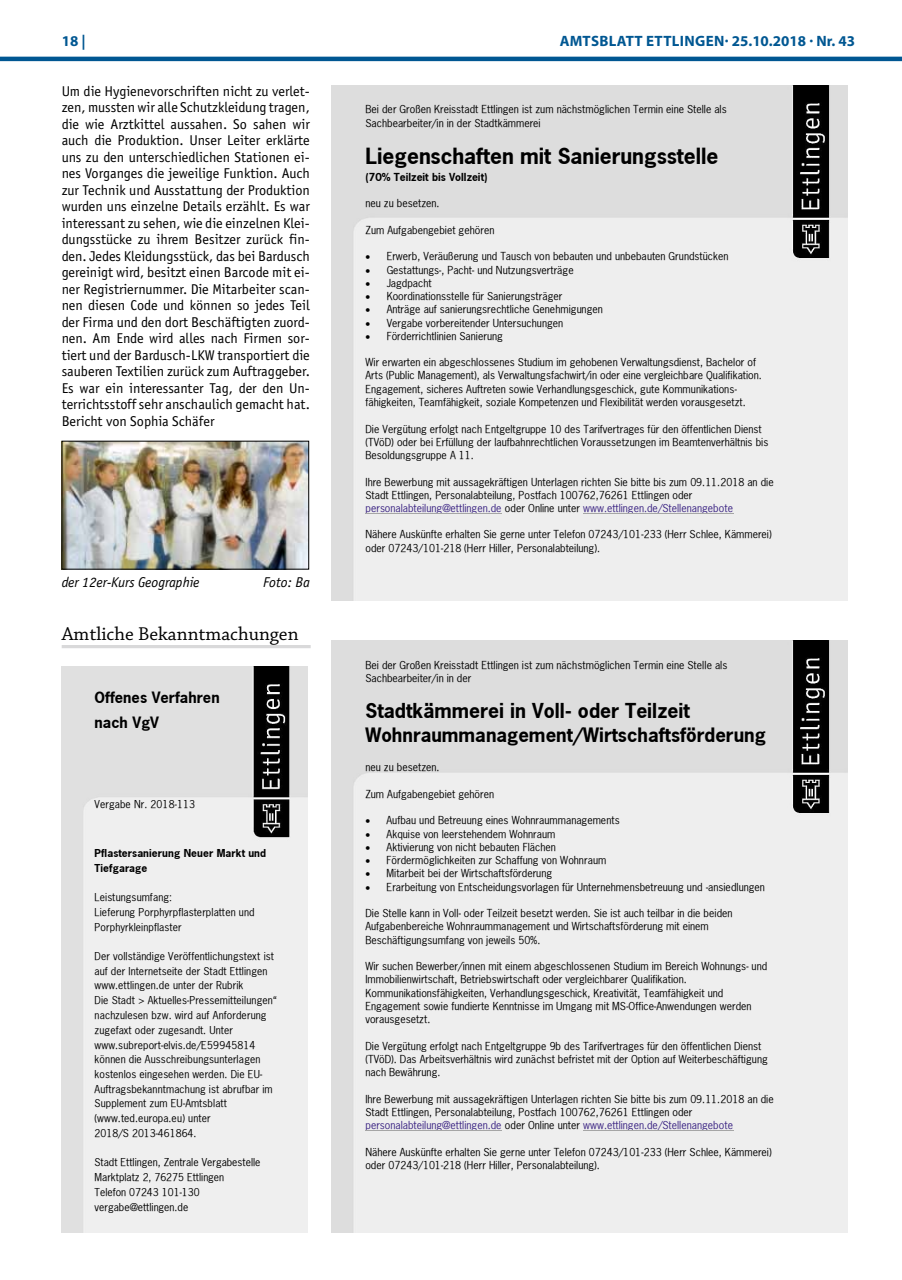
<style>
.page{position:relative;width:902px;height:1280px;background:#fff}
.page>*{position:absolute;margin:0;border:0;box-sizing:border-box;transform-origin:0 0}
.t1{font:700 20.85px "News Gothic";color:#000}
.t2{font:19.5px "Chaparral Pro";color:#000}
.t3{font:700 19.35px "News Gothic";color:#000}
.t4{font:700 18.6px "News Gothic";color:#000}
.t5{font:700 15px "Myriad Pro";letter-spacing:.02em;color:#005792}
.t6{font:700 14.7px/24.9px "News Gothic";letter-spacing:.005em;color:#000}
.t7{font:14.25px/16.5px "Officina Sans";color:#000;text-align:justify}
.t8{font:italic 14.25px "Officina Sans";color:#000}
.t9{font:10.35px/13.2px "News Gothic";letter-spacing:.005em;color:#000}
.t10{font:700 10.35px "News Gothic";color:#000}
.t11{font:10.2px/14.7px "News Gothic";letter-spacing:.005em;color:#000}
.t12{font:700 10.2px/14.9px "News Gothic";letter-spacing:.01em;color:#000}
.s1{color:#3b2483}
</style>
<div class="page">
<hr style="left:0;top:57px;width:901px;height:4px;background:#005792">
<img style="left:64px;top:443px;width:243px;height:124px">
<div style="left:62px;top:441px;width:247px;height:128px;border:1px solid #000"></div>
<hr style="left:62px;top:645px;width:248px;height:3px;background:#d9d9da">
<img style="left:331px;top:86px;width:516px;height:514px">
<hr style="left:365px;top:513px;width:137px;height:1px;background:#a6a6a6">
<hr style="left:583px;top:513px;width:150px;height:1px;background:#a6a6a6">
<img style="left:331px;top:641px;width:516px;height:592px">
<hr style="left:365px;top:1130px;width:137px;height:1px;background:#a6a6a6">
<hr style="left:583px;top:1130px;width:150px;height:1px;background:#a6a6a6">
<img style="left:61px;top:667px;width:247px;height:565px">
<h3 class="t5" style="left:62px;top:31px;width:25px">18 |</h3>
<h3 class="t5" style="left:559px;top:31px;width:297px">AMTSBLATT ETTLINGEN· 25.10.2018 · NR. 43</h3>
<p class="t7" style="left:62px;top:83px;width:250px">Um die Hygienevorschriften nicht zu verlet&shy;zen, mussten wir alle Schutzkleidung tragen, die wie Arztkittel aussahen. So sahen wir auch die Produktion. Unser Leiter erklärte uns zu den unterschiedlichen Stationen ei&shy;nes Vorganges die jeweilige Funktion. Auch zur Technik und Ausstattung der Produktion wurden uns einzelne Details erzählt. Es war interessant zu sehen, wie die einzelnen Klei&shy;dungsstücke zu ihrem Besitzer zurück fin&shy;den. Jedes Kleidungsstück, das bei Bardusch gereinigt wird, besitzt einen Barcode mit ei&shy;ner Registriernummer. Die Mitarbeiter scan&shy;nen diesen Code und können so jedes Teil der Firma und den dort Beschäftigten zuord&shy;nen. Am Ende wird alles nach Firmen sor&shy;tiert und der Bardusch-LKW transportiert die sauberen Textilien zurück zum Auftraggeber.<br>Es war ein interessanter Tag, der den Un&shy;terrichtsstoff sehr anschaulich gemacht hat.<br>Bericht von Sophia Schäfer</p>
<p class="t9" style="left:365px;top:103px;width:363px">Bei der Großen Kreisstadt Ettlingen ist zum nächstmöglichen Termin eine Stelle als<br>Sachbearbeiter/in in der Stadtkämmerei</p>
<h1 class="t1" style="left:365px;top:143px;width:354px">Liegenschaften mit Sanierungsstelle</h1>
<p class="t10" style="left:365px;top:170px;width:124px">(70% Teilzeit bis Vollzeit)</p>
<p class="t9" style="left:365px;top:197px;width:76px">neu zu besetzen.</p>
<p class="t9" style="left:365px;top:223px;width:130px">Zum Aufgabengebiet gehören</p>
<p class="t9" style="left:365px;top:250px;width:364px">• Erwerb, Veräußerung und Tausch von bebauten und unbebauten Grundstücken</p>
<p class="t9" style="left:365px;top:263px;width:210px">• Gestattungs-, Pacht- und Nutzungsverträge</p>
<p class="t9" style="left:365px;top:276px;width:68px">• Jagdpacht</p>
<p class="t9" style="left:365px;top:289px;width:198px">• Koordinationsstelle für Sanierungsträger</p>
<p class="t9" style="left:365px;top:303px;width:239px">• Anträge auf sanierungsrechtliche Genehmigungen</p>
<p class="t9" style="left:365px;top:316px;width:199px">• Vergabe vorbereitender Untersuchungen</p>
<p class="t9" style="left:365px;top:329px;width:139px">• Förderrichtlinien Sanierung</p>
<p class="t9" style="left:365px;top:356px;width:398px">Wir erwarten ein abgeschlossenes Studium im gehobenen Verwaltungsdienst, Bachelor of Arts (Public Management), als Verwaltungsfachwirt/in oder eine vergleichbare Qualifikation.<br>Engagement, sicheres Auftreten sowie Verhandlungsgeschick, gute Kommunikations&shy;fähigkeiten, Teamfähigkeit, soziale Kompetenzen und Flexibilität werden vorausgesetzt.</p>
<p class="t9" style="left:365px;top:422px;width:404px">Die Vergütung erfolgt nach Entgeltgruppe 10 des Tarifvertrages für den öffentlichen Dienst (TVöD) oder bei Erfüllung der laufbahnrechtlichen Voraussetzungen im Beamtenverhältnis bis<br>Besoldungsgruppe A 11.</p>
<p class="t9" style="left:365px;top:475px;width:409px">Ihre Bewerbung mit aussagekräftigen Unterlagen richten Sie bitte bis zum 09.11.2018 an die<br>Stadt Ettlingen, Personalabteilung, Postfach 100762,76261 Ettlingen oder <span class="s1">personalabteilung@ettlingen.de</span> oder Online unter <span class="s1">www.ettlingen.de/Stellenangebote</span></p>
<p class="t9" style="left:365px;top:528px;width:408px">Nähere Auskünfte erhalten Sie gerne unter Telefon 07243/101-233 (Herr Schlee, Kämmerei) oder 07243/101-218 (Herr Hiller, Personalabteilung).</p>
<h3 class="t8" style="left:62px;top:574px;width:139px">der 12er-Kurs Geographie</h3>
<h3 class="t8" style="left:263px;top:574px;width:48px">Foto: Ba</h3>
<h2 class="t2" style="left:62px;top:623px;width:238px">Amtliche Bekanntmachungen</h2>
<h3 class="t6" style="left:95px;top:685px;width:126px">Offenes Verfahren nach VgV</h3>
<p class="t11" style="left:95px;top:797px;width:102px">Vergabe Nr. 2018-113</p>
<p class="t12" style="left:95px;top:845px;width:173px">Pflastersanierung Neuer Markt und<br>Tiefgarage</p>
<p class="t11" style="left:95px;top:890px;width:161px">Leistungsumfang:<br>Lieferung Porphyrpflasterplatten und<br>Porphyrkleinpflaster</p>
<p class="t11" style="left:95px;top:949px;width:183px">Der vollständige Veröffentlichungstext ist auf der Internetseite der Stadt Ettlingen www.ettlingen.de unter der Rubrik<br>Die Stadt &gt; Aktuelles-Pressemitteilungen“ nachzulesen bzw. wird auf Anforderung zugefaxt oder zugesandt. Unter www.subreport-elvis.de/E59945814 können die Ausschreibungsunterlagen kostenlos eingesehen werden. Die EU-Auftragsbekanntmachung ist abrufbar im Supplement zum EU-Amtsblatt (www.ted.europa.eu) unter<br>2018/S 2013-461864.</p>
<p class="t11" style="left:95px;top:1155px;width:167px">Stadt Ettlingen, Zentrale Vergabestelle<br>Marktplatz 2, 76275 Ettlingen<br>Telefon 07243 101-130 vergabe@ettlingen.de</p>
<p class="t9" style="left:365px;top:658px;width:363px">Bei der Großen Kreisstadt Ettlingen ist zum nächstmöglichen Termin eine Stelle als<br>Sachbearbeiter/in in der</p>
<h3 class="t3" style="left:365px;top:698px;width:326px">Stadtkämmerei in Voll- oder Teilzeit</h3>
<h3 class="t4" style="left:365px;top:723px;width:402px">Wohnraummanagement/Wirtschaftsförderung</h3>
<p class="t9" style="left:365px;top:761px;width:76px">neu zu besetzen.</p>
<p class="t9" style="left:365px;top:787px;width:130px">Zum Aufgabengebiet gehören</p>
<p class="t9" style="left:365px;top:814px;width:256px">• Aufbau und Betreuung eines Wohnraummanagements</p>
<p class="t9" style="left:365px;top:827px;width:191px">• Akquise von leerstehendem Wohnraum</p>
<p class="t9" style="left:365px;top:840px;width:192px">• Aktivierung von nicht bebauten Flächen</p>
<p class="t9" style="left:365px;top:853px;width:242px">• Fördermöglichkeiten zur Schaffung von Wohnraum</p>
<p class="t9" style="left:365px;top:867px;width:188px">• Mitarbeit bei der Wirtschaftsförderung</p>
<p class="t9" style="left:365px;top:880px;width:401px">• Erarbeitung von Entscheidungsvorlagen für Unternehmensbetreuung und -ansiedlungen</p>
<p class="t9" style="left:365px;top:906px;width:368px">Die Stelle kann in Voll- oder Teilzeit besetzt werden. Sie ist auch teilbar in die beiden<br>Aufgabenbereiche Wohnraummanagement und Wirtschaftsförderung mit einem<br>Beschäftigungsumfang von jeweils 50%.</p>
<p class="t9" style="left:365px;top:959px;width:403px">Wir suchen Bewerber/innen mit einem abgeschlossenen Studium im Bereich Wohnungs- und Immobilienwirtschaft, Betriebswirtschaft oder vergleichbarer Qualifikation.<br>Kommunikationsfähigkeiten, Verhandlungsgeschick, Kreativität, Teamfähigkeit und Engagement sowie fundierte Kenntnisse im Umgang mit MS-Office-Anwendungen werden vorausgesetzt.</p>
<p class="t9" style="left:365px;top:1039px;width:404px">Die Vergütung erfolgt nach Entgeltgruppe 9b des Tarifvertrages für den öffentlichen Dienst (TVöD). Das Arbeitsverhältnis wird zunächst befristet mit der Option auf Weiterbeschäftigung nach Bewährung.</p>
<p class="t9" style="left:365px;top:1092px;width:409px">Ihre Bewerbung mit aussagekräftigen Unterlagen richten Sie bitte bis zum 09.11.2018 an die<br>Stadt Ettlingen, Personalabteilung, Postfach 100762,76261 Ettlingen oder <span class="s1">personalabteilung@ettlingen.de</span> oder Online unter <span class="s1">www.ettlingen.de/Stellenangebote</span></p>
<p class="t9" style="left:365px;top:1145px;width:408px">Nähere Auskünfte erhalten Sie gerne unter Telefon 07243/101-233 (Herr Schlee, Kämmerei) oder 07243/101-218 (Herr Hiller, Personalabteilung).</p>
</div>
